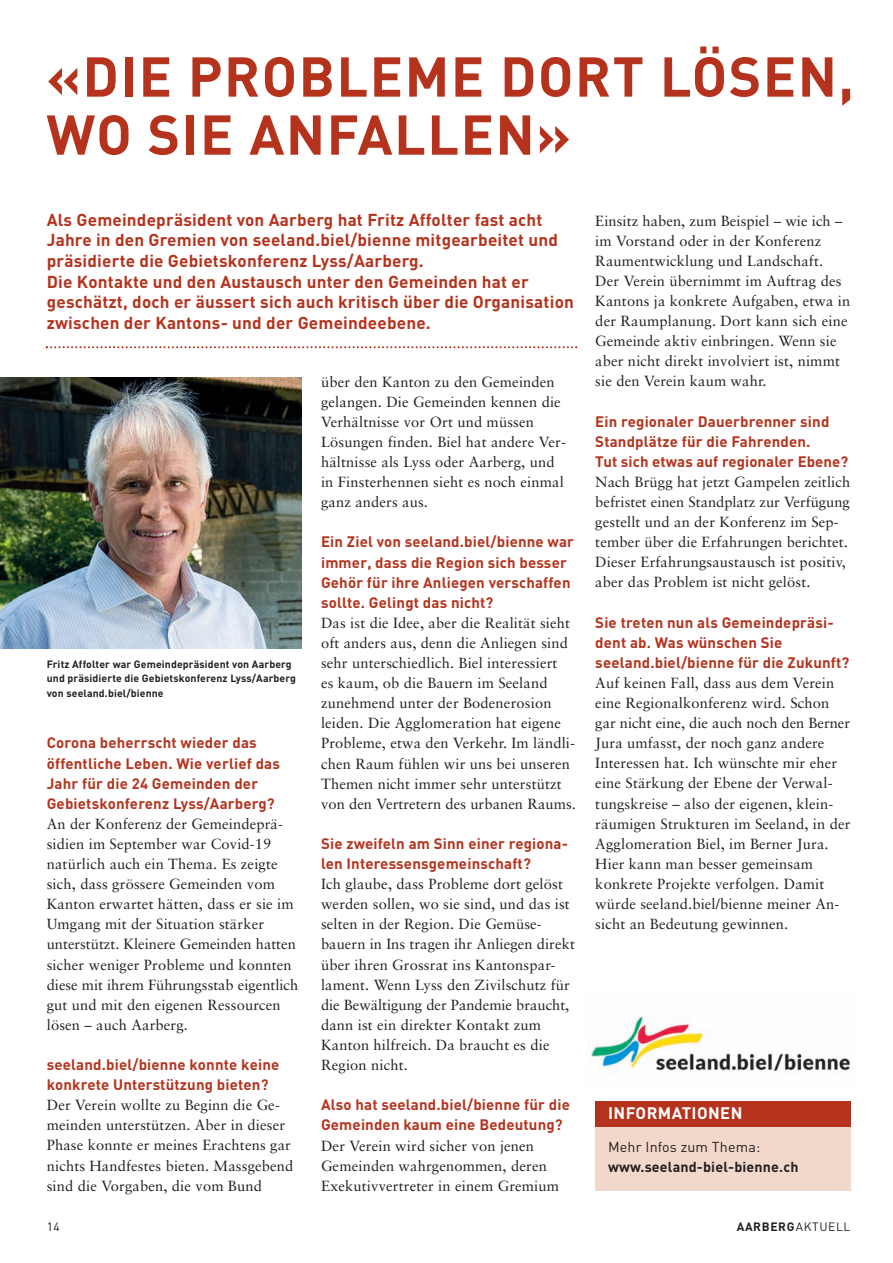
<style>
.page{position:relative;width:893px;height:1263px;background:#fff}
.page>*{position:absolute;margin:0;border:0;box-sizing:border-box;transform-origin:0 0}
.t1{font:700 55.2px/58.1px "DIN";letter-spacing:.025em;color:#b5331d}
.t2{font:700 17.1px/20.5px "DIN";letter-spacing:.01em;color:#b5331d}
.t3{font:700 16.5px "DIN";letter-spacing:.025em;color:#fff}
.t4{font:700 15px/20.1px "DIN";letter-spacing:.01em;color:#b5331d}
.t5{font:14.7px/20.1px "Sabon";letter-spacing:.01em;color:#231f20}
.t6{font:700 14.25px "DIN";letter-spacing:.01em;color:#231f20}
.t7{font:14.25px "DIN";letter-spacing:.01em;color:#231f20}
.t8{font:700 12px "DIN";letter-spacing:.055em;color:#231f20}
.t9{font:12px "DIN";color:#231f20}
.t10{font:700 10.5px/14.2px "DIN";letter-spacing:.01em;color:#231f20}
.s1{font-weight:400}
</style>
<div class="page">
<div style="left:595px;top:1113px;width:255px;height:78px;background:#f2d8ca"></div>
<div style="left:595px;top:1101px;width:255px;height:25px;background:#b5331d"></div>
<svg style="left:46px;top:346px;width:531px;height:2px"></svg>
<img style="left:0;top:377px;width:302px;height:271px">
<img style="left:591px;top:1016px;width:259px;height:56px">
<h1 class="t1" style="left:46px;top:49px;width:809px">«DIE PROBLEME DORT LÖSEN,<br>WO SIE ANFALLEN»</h1>
<p class="t2" style="left:47px;top:210px;width:529px">Als Gemeindepräsident von Aarberg hat Fritz Affolter fast acht Jahre in den Gremien von seeland.biel/bienne mitgearbeitet und präsidierte die Gebietskonferenz Lyss/Aarberg.<br>Die Kontakte und den Austausch unter den Gemeinden hat er geschätzt, doch er äussert sich auch kritisch über die Organisation zwischen der Kantons- und der Gemeindeebene.</p>
<p class="t10" style="left:47px;top:657px;width:251px">Fritz Affolter war Gemeindepräsident von Aarberg und präsidierte die Gebietskonferenz Lyss/Aarberg von seeland.biel/bienne</p>
<p class="t4" style="left:47px;top:733px;width:235px">Corona beherrscht wieder das öffentliche Leben. Wie verlief das<br>Jahr für die 24 Gemeinden der<br>Gebietskonferenz Lyss/Aarberg?</p>
<p class="t5" style="left:47px;top:815px;width:253px">An der Konferenz der Gemeindeprä&shy;sidien im September war Covid-19 natürlich auch ein Thema. Es zeigte sich, dass grössere Gemeinden vom Kanton erwartet hätten, dass er sie im Umgang mit der Situation stärker unterstützt. Kleinere Gemeinden hatten sicher weniger Probleme und konnten diese mit ihrem Führungsstab eigentlich gut und mit den eigenen Ressourcen lösen – auch Aarberg.</p>
<p class="t4" style="left:47px;top:1055px;width:234px">seeland.biel/bienne konnte keine konkrete Unterstützung bieten?</p>
<p class="t5" style="left:47px;top:1096px;width:248px">Der Verein wollte zu Beginn die Ge&shy;meinden unterstützen. Aber in dieser Phase konnte er meines Erachtens gar nichts Handfestes bieten. Massgebend sind die Vorgaben, die vom Bund</p>
<p class="t5" style="left:321px;top:373px;width:246px">über den Kanton zu den Gemeinden gelangen. Die Gemeinden kennen die<br>Verhältnisse vor Ort und müssen<br>Lösungen finden. Biel hat andere Ver&shy;hältnisse als Lyss oder Aarberg, und in Finsterhennen sieht es noch einmal ganz anders aus.</p>
<p class="t4" style="left:321px;top:532px;width:255px">Ein Ziel von seeland.biel/bienne war immer, dass die Region sich besser Gehör für ihre Anliegen verschaffen sollte. Gelingt das nicht?</p>
<p class="t5" style="left:321px;top:614px;width:256px">Das ist die Idee, aber die Realität sieht oft anders aus, denn die Anliegen sind sehr unterschiedlich. Biel interessiert<br>es kaum, ob die Bauern im Seeland zunehmend unter der Bodenerosion leiden. Die Agglomeration hat eigene Probleme, etwa den Verkehr. Im ländli&shy;chen Raum fühlen wir uns bei unseren Themen nicht immer sehr unterstützt von den Vertretern des urbanen Raums.</p>
<p class="t4" style="left:321px;top:834px;width:249px">Sie zweifeln am Sinn einer regiona&shy;len Interessensgemeinschaft?</p>
<p class="t5" style="left:321px;top:875px;width:255px">Ich glaube, dass Probleme dort gelöst werden sollen, wo sie sind, und das ist selten in der Region. Die Gemüse&shy;bauern in Ins tragen ihr Anliegen direkt über ihren Grossrat ins Kantonspar&shy;lament. Wenn Lyss den Zivilschutz für die Bewältigung der Pandemie braucht, dann ist ein direkter Kontakt zum Kanton hilfreich. Da braucht es die Region nicht.</p>
<p class="t4" style="left:321px;top:1095px;width:250px">Also hat seeland.biel/bienne für die<br>Gemeinden kaum eine Bedeutung?</p>
<p class="t5" style="left:321px;top:1136px;width:240px">Der Verein wird sicher von jenen<br>Gemeinden wahrgenommen, deren<br>Exekutivvertreter in einem Gremium</p>
<p class="t5" style="left:595px;top:212px;width:256px">Einsitz haben, zum Beispiel – wie ich – im Vorstand oder in der Konferenz Raumentwicklung und Landschaft.<br>Der Verein übernimmt im Auftrag des Kantons ja konkrete Aufgaben, etwa in der Raumplanung. Dort kann sich eine Gemeinde aktiv einbringen. Wenn sie aber nicht direkt involviert ist, nimmt sie den Verein kaum wahr.</p>
<p class="t4" style="left:595px;top:411px;width:255px">Ein regionaler Dauerbrenner sind<br>Standplätze für die Fahrenden.<br>Tut sich etwas auf regionaler Ebene?</p>
<p class="t5" style="left:595px;top:473px;width:257px">Nach Brügg hat jetzt Gampelen zeitlich befristet einen Standplatz zur Verfügung gestellt und an der Konferenz im Sep&shy;tember über die Erfahrungen berichtet.<br>Dieser Erfahrungsaustausch ist positiv, aber das Problem ist nicht gelöst.</p>
<p class="t4" style="left:595px;top:612px;width:256px">Sie treten nun als Gemeindepräsi&shy;dent ab. Was wünschen Sie seeland.biel/bienne für die Zukunft?</p>
<p class="t5" style="left:595px;top:674px;width:257px">Auf keinen Fall, dass aus dem Verein eine Regionalkonferenz wird. Schon gar nicht eine, die auch noch den Berner Jura umfasst, der noch ganz andere Interessen hat. Ich wünschte mir eher eine Stärkung der Ebene der Verwal&shy;tungskreise – also der eigenen, klein&shy;räumigen Strukturen im Seeland, in der Agglomeration Biel, im Berner Jura.<br>Hier kann man besser gemeinsam konkrete Projekte verfolgen. Damit würde seeland.biel/bienne meiner An&shy;sicht an Bedeutung gewinnen.</p>
<p class="t3" style="left:608px;top:1104px;width:136px">INFORMATIONEN</p>
<p class="t7" style="left:608px;top:1139px;width:154px">Mehr Infos zum Thema:</p>
<p class="t6" style="left:608px;top:1159px;width:192px">www.seeland-biel-bienne.ch</p>
<p class="t9" style="left:47px;top:1220px;width:15px">14</p>
<p class="t8" style="left:737px;top:1220px;width:115px">AARBERG<span class="s1">AKTUELL</span></p>
</div>
